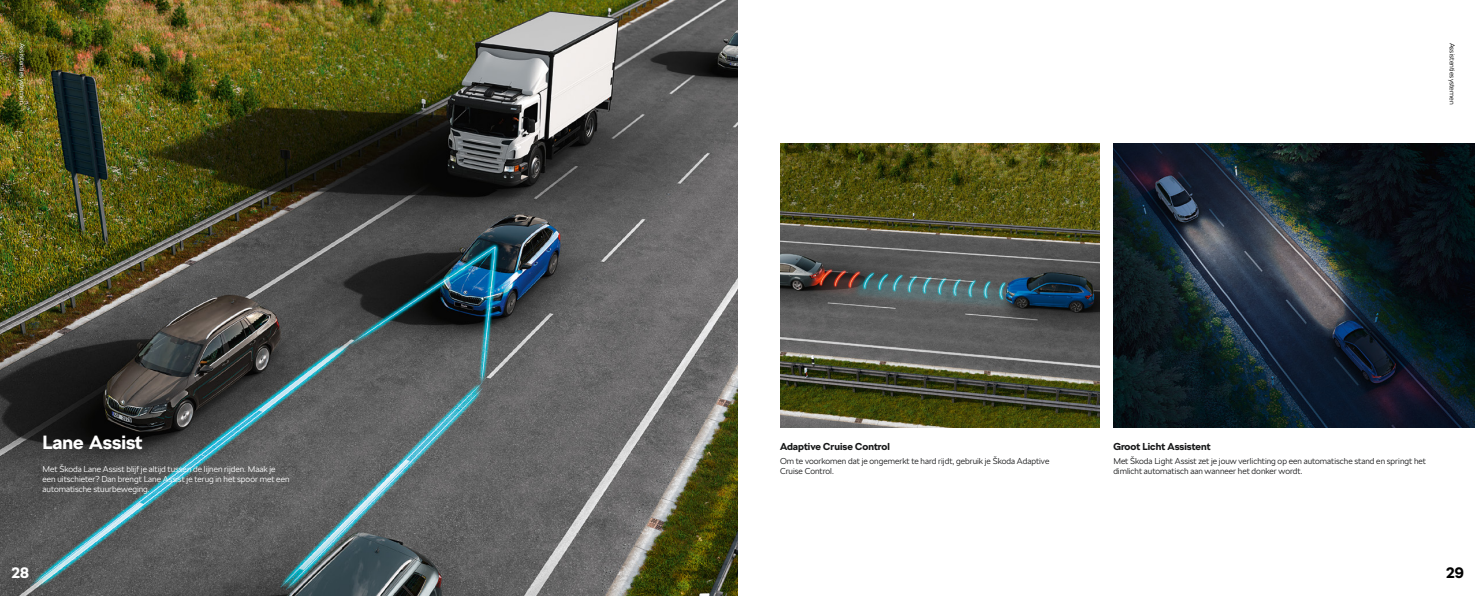
<style>
.page{position:relative;width:1475px;height:596px;background:#fff}
.page>*{position:absolute;margin:0;border:0;box-sizing:border-box;transform-origin:0 0}
.t1{font:700 19px "SKODA Next";color:#fff}
.t2{font:700 15px "SKODA Next";color:#000}
.t3{font:700 15px "SKODA Next";color:#fff}
.t4{font:700 10px "SKODA Next";color:#161718}
.t5{font:300 8.5px/10.2px "SKODA Next";color:#161718}
.t6{font:300 8.5px/10.2px "SKODA Next";color:#fff}
.t7{font:300 7px "SKODA Next";color:#000}
.t8{font:300 7px "SKODA Next";color:#fff}
</style>
<div class="page">
<img style="left:0;top:0;width:737px;height:595px">
<img style="left:780px;top:144px;width:318px;height:283px">
<img style="left:1113px;top:144px;width:361px;height:283px">
<p class="t8" style="left:26px;top:43px;width:63px;rotate:90deg">Assistentiesystemen</p>
<h1 class="t1" style="left:43px;top:431px;width:102px">Lane Assist</h1>
<p class="t6" style="left:43px;top:463px;width:248px">Met Škoda Lane Assist blijf je altijd tussen de lijnen rijden. Maak je een uitschieter? Dan brengt Lane Assist je terug in het spoor met een automatische stuurbeweging.</p>
<h2 class="t3" style="left:11px;top:563px;width:19px">28</h2>
<p class="t7" style="left:1455px;top:43px;width:63px;rotate:90deg">Assistentiesystemen</p>
<p class="t4" style="left:780px;top:440px;width:111px">Adaptive Cruise Control</p>
<p class="t5" style="left:780px;top:455px;width:271px">Om te voorkomen dat je ongemerkt te hard rijdt, gebruik je Škoda Adaptive<br>Cruise Control.</p>
<p class="t4" style="left:1113px;top:440px;width:99px">Groot Licht Assistent</p>
<p class="t5" style="left:1113px;top:455px;width:314px">Met Škoda Light Assist zet je jouw verlichting op een automatische stand en springt het dimlicht automatisch aan wanneer het donker wordt.</p>
<h2 class="t2" style="left:1445px;top:563px;width:19px">29</h2>
</div>
